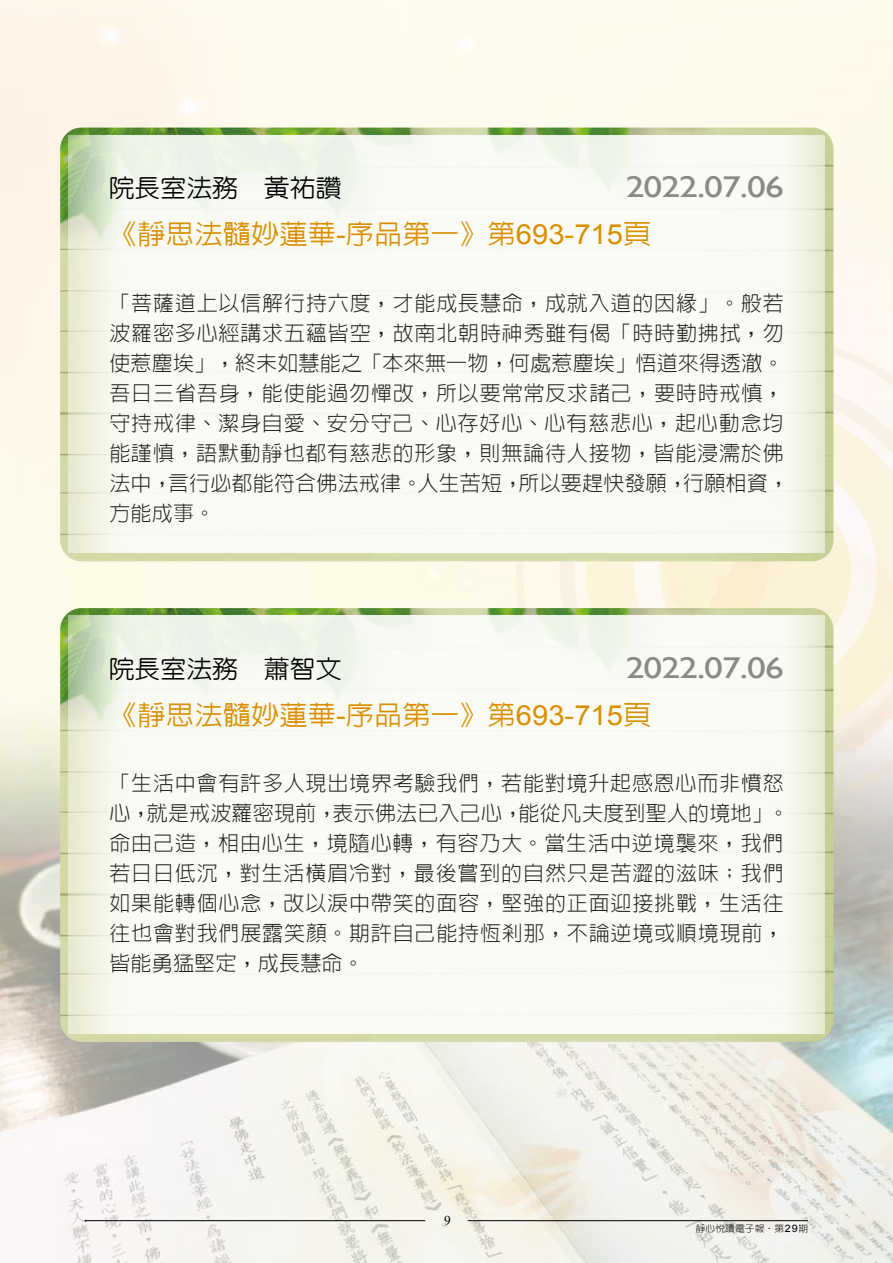
<style>
.page{position:relative;width:893px;height:1263px;background:#fff}
.page>*{position:absolute;margin:0;border:0;box-sizing:border-box;transform-origin:0 0}
.t1{font:30px "Gill Sans";letter-spacing:-.025em;color:#898989;scale:1.25 1}
.t2{font:500 27px "AR Hei B5";color:#d88f00;scale:1.05 1}
.t3{font:500 24.45px "AR Yuan B5";color:#000;scale:1.06 1}
.t4{font:300 21px/30px "AR Hei B5";letter-spacing:.04em;color:#1f1e1d;text-align:right}
.t5{font:300 21px "AR Hei B5";letter-spacing:.01em;color:#1f1e1d}
.t6{font:13.5px "Times New Roman";color:#000}
.t7{font:300 9.3px "AR Hei B5";letter-spacing:.01em;color:#000;scale:1.05 1}
.s1{font-family:"Arial";font-weight:400;font-size:27.75px}
.s2{font-family:"AR Yuan B5";font-weight:700}
.s3{font-family:"Arial";font-weight:400;font-size:10.2px}
</style>
<div class="page">
<img style="left:0;top:692px;width:893px;height:571px">
<hr style="left:86px;top:1220px;width:339px;height:1px;background:#000">
<hr style="left:468px;top:1220px;width:340px;height:1px;background:#000">
<svg style="left:516px;top:333px;width:377px;height:479px"></svg>
<img style="left:60px;top:128px;width:773px;height:433px">
<img style="left:69px;top:135px;width:756px;height:418px">
<img style="left:60px;top:608px;width:773px;height:434px">
<img style="left:69px;top:616px;width:756px;height:417px">
<p class="t3" style="left:109px;top:175px;width:124px">院長室法務</p>
<p class="t3" style="left:264px;top:175px;width:75px">黃祐讚</p>
<h1 class="t1" style="left:626px;top:169px;width:128px">2022.07.06</h1>
<p class="t2" style="left:109px;top:220px;width:518px">《靜思法髓妙蓮華<span class="s1">-</span>序品第一》第<span class="s1">693-715</span>頁</p>
<p class="t4" style="left:109px;top:288px;width:681px">「菩薩道上以信解行持六度，才能成長慧命，成就入道的因緣」。般若波羅密多心經講求五蘊皆空，故南北朝時神秀雖有偈「時時勤拂拭，勿使惹塵埃」，終未如慧能之「本來無一物，何處惹塵埃」悟道來得透澈。吾日三省吾身，能使能過勿憚改，所以要常常反求諸己，要時時戒慎，守持戒律、潔身自愛、安分守己、心存好心、心有慈悲心，起心動念均能謹慎，語默動靜也都有慈悲的形象，則無論待人接物，皆能浸濡於佛行願相資，</p>
<p class="t4" style="left:417px;top:468px;width:107px">人生苦短，</p>
<p class="t5" style="left:168px;top:472px;width:256px">言行必都能符合佛法戒律。</p>
<p class="t5" style="left:518px;top:472px;width:171px">所以要趕快發願，</p>
<p class="t4" style="left:109px;top:468px;width:107px;text-align:left">法中，<br>方能成事。</p>
<p class="t3" style="left:109px;top:656px;width:124px">院長室法務</p>
<p class="t3" style="left:264px;top:656px;width:75px">蕭智文</p>
<h1 class="t1" style="left:626px;top:650px;width:128px">2022.07.06</h1>
<p class="t2" style="left:109px;top:701px;width:518px">《靜思法髓妙蓮華<span class="s1">-</span>序品第一》第<span class="s1">693-715</span>頁</p>
<p class="t4" style="left:109px;top:768px;width:681px">「生活中會有許多人現出境界考驗我們，若能對境升起感恩心而非憤怒。</p>
<p class="t5" style="left:147px;top:803px;width:192px">就是戒波蘿密現前，</p>
<p class="t5" style="left:518px;top:803px;width:256px">能從凡夫度到聖人的境地「</p>
<p class="t5" style="left:333px;top:803px;width:192px">表示佛法已入己心，</p>
<p class="t4" style="left:109px;top:798px;width:676px;text-align:left">心，<br>命由己造，相由心生，境隨心轉，有容乃大。當生活中逆境襲來，我們若日日低沉，對生活橫眉冷對，最後嘗到的自然只是苦澀的滋味；我們如果能轉個心念，改以淚中帶笑的面容，堅強的正面迎接挑戰，生活往往也會對我們展露笑顏。期許自己能持恆剎那，不論逆境或順境現前，皆能勇猛堅定，成長慧命。</p>
<p class="t6" style="left:444px;top:1211px;width:8px">9</p>
<p class="t7" style="left:696px;top:1223px;width:109px">靜心悅讀電子報<span class="s2">．</span>第<span class="s3">29</span>期</p>
</div>
